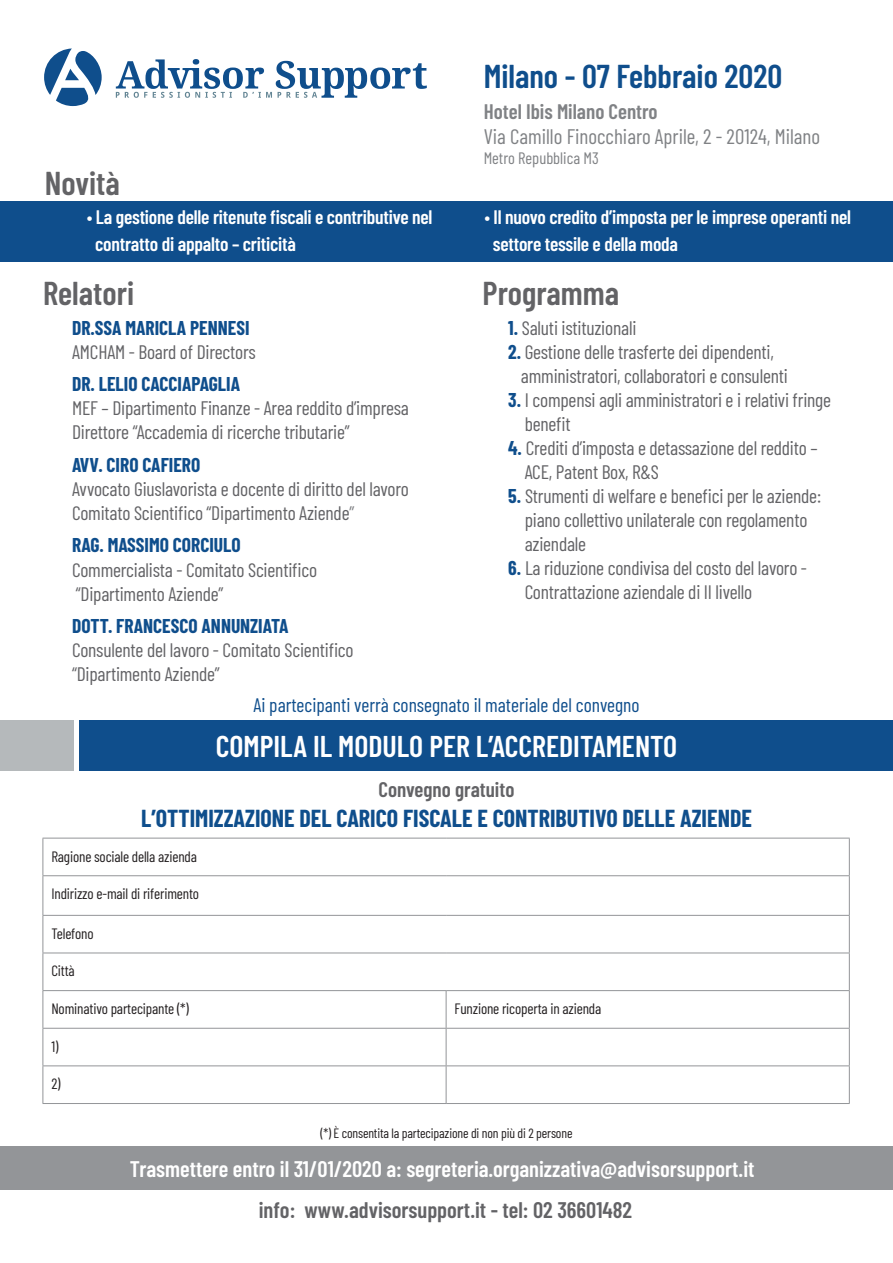
<style>
.page{position:relative;width:893px;height:1263px;background:#fff}
.page>*{position:absolute;margin:0;border:0;box-sizing:border-box;transform-origin:0 0}
.t1{font:600 33px "Barlow Condensed";color:#636366}
.t2{font:600 33px "Barlow Condensed";color:#0f4e8c}
.t3{font:600 30px "Barlow Condensed";color:#fff}
.t4{font:700 24px "Barlow Condensed";color:#0f4e8c}
.t5{font:600 22.5px "Barlow Condensed";color:#fff}
.t6{font:600 22.5px "Barlow Condensed";color:#636366}
.t7{font:21px "Barlow Condensed";color:#808285}
.t8{font:600 21px "Barlow Condensed";color:#808285}
.t9{font:600 21px "Barlow Condensed";color:#636366}
.t10{font:19.5px/24px "Barlow Condensed";letter-spacing:-.01em;color:#636366}
.t11{font:600 19.5px/27px "Barlow Condensed";letter-spacing:-.01em;color:#fff}
.t12{font:700 19.5px "Barlow Condensed";color:#0f4e8c}
.t13{font:19.5px "Barlow Condensed";color:#0f4e8c}
.t14{font:16.5px "Barlow Condensed";color:#808285}
.t15{font:15px "Barlow Condensed";letter-spacing:-.01em;color:#231f20}
.t16{font:13.5px "Barlow Condensed";letter-spacing:-.01em;color:#231f20}
.s1{font-weight:400}
.s2{color:#808285}
.s3{font-weight:700;color:#0f4e8c}
</style>
<div class="page">
<div style="left:80px;top:720px;width:813px;height:50px;background:#0f4e8c"></div>
<div style="left:0;top:1146px;width:893px;height:43px;background:#939598"></div>
<div style="left:0;top:720px;width:73px;height:50px;background:#b5b9bb"></div>
<div style="left:0;top:201px;width:893px;height:61px;background:#0f4e8c"></div>
<svg style="left:116px;top:59px;width:311px;height:39px"></svg>
<svg style="left:44px;top:49px;width:58px;height:57px"></svg>
<hr style="left:43px;top:838px;width:403px;height:1px;background:#939598">
<hr style="left:43px;top:838px;width:1px;height:37px;background:#939598">
<hr style="left:446px;top:838px;width:404px;height:1px;background:#939598">
<hr style="left:849px;top:838px;width:1px;height:37px;background:#939598">
<hr style="left:43px;top:876px;width:1px;height:39px;background:#939598">
<hr style="left:849px;top:876px;width:1px;height:39px;background:#939598">
<hr style="left:43px;top:916px;width:1px;height:36px;background:#939598">
<hr style="left:849px;top:916px;width:1px;height:36px;background:#939598">
<hr style="left:43px;top:953px;width:1px;height:37px;background:#939598">
<hr style="left:849px;top:953px;width:1px;height:37px;background:#939598">
<hr style="left:43px;top:991px;width:1px;height:37px;background:#939598">
<hr style="left:849px;top:991px;width:1px;height:37px;background:#939598">
<hr style="left:43px;top:1028px;width:1px;height:37px;background:#939598">
<hr style="left:849px;top:1028px;width:1px;height:37px;background:#939598">
<hr style="left:43px;top:1066px;width:1px;height:37px;background:#939598">
<hr style="left:849px;top:1066px;width:1px;height:37px;background:#939598">
<hr style="left:43px;top:875px;width:403px;height:1px;background:#939598">
<hr style="left:446px;top:875px;width:404px;height:1px;background:#939598">
<hr style="left:43px;top:915px;width:403px;height:1px;background:#939598">
<hr style="left:446px;top:915px;width:404px;height:1px;background:#939598">
<hr style="left:43px;top:952px;width:403px;height:1px;background:#939598">
<hr style="left:446px;top:952px;width:404px;height:1px;background:#939598">
<hr style="left:43px;top:990px;width:403px;height:1px;background:#939598">
<hr style="left:446px;top:990px;width:404px;height:1px;background:#939598">
<hr style="left:446px;top:991px;width:1px;height:37px;background:#939598">
<hr style="left:43px;top:1028px;width:403px;height:1px;background:#939598">
<hr style="left:446px;top:1028px;width:404px;height:1px;background:#939598">
<hr style="left:446px;top:1028px;width:1px;height:37px;background:#939598">
<hr style="left:43px;top:1065px;width:403px;height:1px;background:#939598">
<hr style="left:446px;top:1065px;width:404px;height:1px;background:#939598">
<hr style="left:446px;top:1066px;width:1px;height:37px;background:#939598">
<hr style="left:43px;top:1103px;width:403px;height:1px;background:#939598">
<hr style="left:446px;top:1103px;width:404px;height:1px;background:#939598">
<p class="t2" style="left:484px;top:52px;width:300px">Milano - 07 Febbraio 2020</p>
<p class="t8" style="left:484px;top:97px;width:175px">Hotel Ibis Milano Centro</p>
<p class="t7" style="left:484px;top:122px;width:338px">Via Camillo Finocchiaro Aprile, 2 - 20124, Milano</p>
<p class="t14" style="left:484px;top:146px;width:117px">Metro Repubblica M3</p>
<p class="t1" style="left:45px;top:160px;width:76px">Novità</p>
<p class="t11" style="left:95px;top:202px;width:339px;text-indent:-9px"><span class="s1">•</span> La gestione delle ritenute fiscali e contributive nel contratto di appalto – criticità</p>
<p class="t11" style="left:493px;top:202px;width:360px;text-indent:-9px"><span class="s1">•</span> Il nuovo credito d’imposta per le imprese operanti nel settore tessile e della moda</p>
<p class="t1" style="left:43px;top:269px;width:93px">Relatori</p>
<p class="t12" style="left:72px;top:314px;width:179px">DR.SSA MARICLA PENNESI</p>
<p class="t10" style="left:72px;top:338px;width:185px">AMCHAM - Board of Directors</p>
<p class="t12" style="left:72px;top:371px;width:170px">DR. LELIO CACCIAPAGLIA</p>
<p class="t10" style="left:72px;top:395px;width:338px">MEF – Dipartimento Finanze - Area reddito d’impresa<br>Direttore “Accademia di ricerche tributarie”</p>
<p class="t12" style="left:72px;top:451px;width:130px">AVV. CIRO CAFIERO</p>
<p class="t10" style="left:72px;top:475px;width:338px">Avvocato Giuslavorista e docente di diritto del lavoro<br>Comitato Scientifico “Dipartimento Aziende<span class="s2">”</span></p>
<p class="t12" style="left:72px;top:532px;width:170px">RAG. MASSIMO CORCIULO</p>
<p class="t10" style="left:72px;top:556px;width:247px">Commercialista - Comitato Scientifico</p>
<p class="t10" style="left:76px;top:580px;width:149px">“Dipartimento Aziende”</p>
<p class="t12" style="left:72px;top:612px;width:218px">DOTT. FRANCESCO ANNUNZIATA</p>
<p class="t10" style="left:72px;top:636px;width:283px">Consulente del lavoro - Comitato Scientifico “Dipartimento Aziende”</p>
<p class="t1" style="left:483px;top:269px;width:138px">Programma</p>
<p class="t10" style="left:508px;top:314px;width:130px"><span class="s3">1.</span> Saluti istituzionali</p>
<p class="t10" style="left:508px;top:338px;width:267px"><span class="s3">2.</span> Gestione delle trasferte dei dipendenti,</p>
<p class="t10" style="left:521px;top:362px;width:268px">amministratori, collaboratori e consulenti</p>
<p class="t10" style="left:508px;top:386px;width:324px"><span class="s3">3.</span> I compensi agli amministratori e i relativi fringe</p>
<p class="t10" style="left:525px;top:410px;width:48px">benefit</p>
<p class="t10" style="left:508px;top:434px;width:311px"><span class="s3">4.</span> Crediti d’imposta e detassazione del reddito –</p>
<p class="t10" style="left:525px;top:458px;width:136px">ACE, Patent Box, R&amp;S</p>
<p class="t10" style="left:508px;top:482px;width:314px"><span class="s3">5.</span> Strumenti di welfare e benefici per le aziende:</p>
<p class="t10" style="left:525px;top:506px;width:284px">piano collettivo unilaterale con regolamento aziendale</p>
<p class="t10" style="left:508px;top:554px;width:300px"><span class="s3">6.</span> La riduzione condivisa del costo del lavoro -</p>
<p class="t10" style="left:525px;top:578px;width:229px">Contrattazione aziendale di II livello</p>
<p class="t13" style="left:253px;top:691px;width:388px">Ai partecipanti verrà consegnato il materiale del convegno</p>
<p class="t3" style="left:216px;top:725px;width:463px">COMPILA IL MODULO PER L’ACCREDITAMENTO</p>
<p class="t9" style="left:379px;top:775px;width:137px">Convegno gratuito</p>
<p class="t4" style="left:141px;top:801px;width:612px">L’OTTIMIZZAZIONE DEL CARICO FISCALE E CONTRIBUTIVO DELLE AZIENDE</p>
<p class="t15" style="left:51px;top:845px;width:147px">Ragione sociale della azienda</p>
<p class="t15" style="left:51px;top:883px;width:149px">Indirizzo e-mail di riferimento</p>
<p class="t15" style="left:51px;top:923px;width:44px">Telefono</p>
<p class="t15" style="left:51px;top:960px;width:25px">Città</p>
<p class="t15" style="left:51px;top:998px;width:139px">Nominativo partecipante (*)</p>
<p class="t15" style="left:455px;top:998px;width:148px">Funzione ricoperta in azienda</p>
<p class="t15" style="left:51px;top:1036px;width:9px">1)</p>
<p class="t15" style="left:51px;top:1073px;width:11px">2)</p>
<p class="t16" style="left:320px;top:1123px;width:253px">(*) È consentita la partecipazione di non più di 2 persone</p>
<p class="t5" style="left:130px;top:1152px;width:626px">Trasmettere entro il 31/01/2020 a: segreteria.organizzativa@advisorsupport.it</p>
<p class="t6" style="left:259px;top:1194px;width:375px">info: www.advisorsupport.it - tel: 02 36601482</p>
</div>
